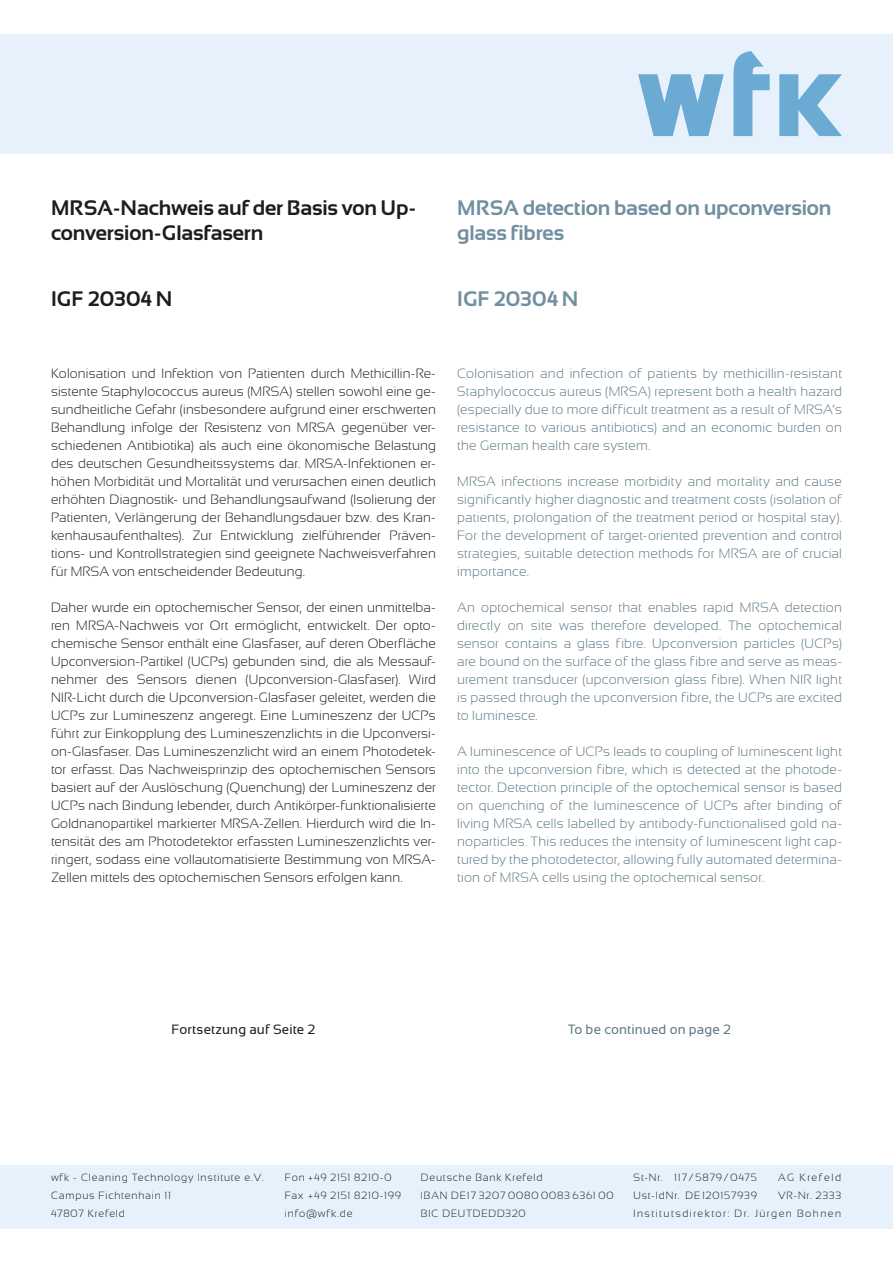
<style>
.page{position:relative;width:893px;height:1263px;background:#fff}
.page>*{position:absolute;margin:0;border:0;box-sizing:border-box;transform-origin:0 0}
.t1{font:700 21px/25.2px "Sansation";letter-spacing:-.005em;color:#1d1d1b}
.t2{font:700 21px/25.2px "Sansation";letter-spacing:-.005em;color:#718fa0}
.t3{font:700 21px "Sansation";letter-spacing:.015em;color:#718fa0}
.t4{font:700 21px "Sansation";letter-spacing:.015em;color:#1d1d1b}
.t5{font:300 13.5px/18px "Sansation";letter-spacing:.01em;color:#1d1d1b;text-align:justify}
.t6{font:300 13.5px/18px "Sansation";letter-spacing:.02em;color:#5d7785;text-align:justify}
.t7{font:13.5px "Sansation";letter-spacing:.01em;color:#1d1d1b}
.t8{font:13.5px "Sansation";letter-spacing:.01em;color:#5d7785}
.t9{font:300 10.5px/18px "Sansation";letter-spacing:.08em;color:#1d1d1b}
.t10{font:300 10.5px "Sansation";letter-spacing:.14em;color:#1d1d1b}
.t11{font:300 10.5px/18px "Sansation";letter-spacing:.125em;color:#1d1d1b}
</style>
<div class="page">
<div style="left:0;top:1165px;width:893px;height:64px;background:#e6f1fc"></div>
<div style="left:0;top:34px;width:893px;height:119px;background:#e6f1fc"></div>
<svg style="left:779px;top:74px;width:63px;height:62px"></svg>
<svg style="left:733px;top:51px;width:37px;height:85px"></svg>
<svg style="left:638px;top:74px;width:86px;height:62px"></svg>
<h1 class="t1" style="left:51px;top:195px;width:367px">MRSA-Nachweis auf der Basis von Up&shy;conversion-Glasfasern</h1>
<h1 class="t4" style="left:51px;top:287px;width:123px">IGF 20304 N</h1>
<h1 class="t2" style="left:457px;top:195px;width:376px">MRSA detection based on upconversion glass fibres</h1>
<h1 class="t3" style="left:457px;top:287px;width:123px">IGF 20304 N</h1>
<p class="t5" style="left:51px;top:364px;width:386px">Kolonisation und Infektion von Patienten durch Methicillin-Re&shy;sistente Staphylococcus aureus (MRSA) stellen sowohl eine ge&shy;sundheitliche Gefahr (insbesondere aufgrund einer erschwerten Behandlung infolge der Resistenz von MRSA gegenüber ver&shy;schiedenen Antibiotika) als auch eine ökonomische Belastung des deutschen Gesundheitssystems dar. MRSA-Infektionen er&shy;höhen Morbidität und Mortalität und verursachen einen deutlich erhöhten Diagnostik- und Behandlungsaufwand (Isolierung der Patienten, Verlängerung der Behandlungsdauer bzw. des Kran&shy;kenhausaufenthaltes). Zur Entwicklung zielführender Präven&shy;tions- und Kontrollstrategien sind geeignete Nachweisverfahren für MRSA von entscheidender Bedeutung.</p>
<p class="t5" style="left:51px;top:598px;width:386px">Daher wurde ein optochemischer Sensor, der einen unmittelba&shy;ren MRSA-Nachweis vor Ort ermöglicht, entwickelt. Der opto&shy;chemische Sensor enthält eine Glasfaser, auf deren Oberfläche Upconversion-Partikel (UCPs) gebunden sind, die als Messauf&shy;nehmer des Sensors dienen (Upconversion-Glasfaser). Wird NIR-Licht durch die Upconversion-Glasfaser geleitet, werden die UCPs zur Lumineszenz angeregt. Eine Lumineszenz der UCPs führt zur Einkopplung des Lumineszenzlichts in die Upconversi&shy;on-Glasfaser. Das Lumineszenzlicht wird an einem Photodetek&shy;tor erfasst. Das Nachweisprinzip des optochemischen Sensors basiert auf der Auslöschung (Quenchung) der Lumineszenz der UCPs nach Bindung lebender, durch Antikörper-funktionalisierte Goldnanopartikel markierter MRSA-Zellen. Hierdurch wird die In&shy;tensität des am Photodetektor erfassten Lumineszenzlichts ver&shy;ringert, sodass eine vollautomatisierte Bestimmung von MRSA-Zellen mittels des optochemischen Sensors erfolgen kann.</p>
<p class="t6" style="left:457px;top:364px;width:386px">Colonisation and infection of patients by methicillin-resistant Staphylococcus aureus (MRSA) represent both a health hazard (especially due to more difficult treatment as a result of MRSA’s resistance to various antibiotics) and an economic burden on the German health care system.</p>
<p class="t6" style="left:457px;top:472px;width:386px">MRSA infections increase morbidity and mortality and cause significantly higher diagnostic and treatment costs (isolation of patients, prolongation of the treatment period or hospital stay).<br>For the development of target-oriented prevention and control strategies, suitable detection methods for MRSA are of crucial importance.</p>
<p class="t6" style="left:457px;top:598px;width:386px">An optochemical sensor that enables rapid MRSA detection directly on site was therefore developed. The optochemical sensor contains a glass fibre. Upconversion particles (UCPs) are bound on the surface of the glass fibre and serve as meas&shy;urement transducer (upconversion glass fibre). When NIR light is passed through the upconversion fibre, the UCPs are excited to luminesce.</p>
<p class="t6" style="left:457px;top:742px;width:386px">A luminescence of UCPs leads to coupling of luminescent light into the upconversion fibre, which is detected at the photode&shy;tector. Detection principle of the optochemical sensor is based on quenching of the luminescence of UCPs after binding of living MRSA cells labelled by antibody-functionalised gold na&shy;noparticles. This reduces the intensity of luminescent light cap&shy;tured by the photodetector, allowing fully automated determina&shy;tion of MRSA cells using the optochemical sensor.</p>
<p class="t7" style="left:172px;top:1022px;width:145px">Fortsetzung auf Seite 2</p>
<p class="t8" style="left:568px;top:1022px;width:164px">To be continued on page 2</p>
<p class="t9" style="left:51px;top:1169px;width:214px">wfk - Cleaning Technology Institute e.V.<br>Campus Fichtenhain 11<br>47807 Krefeld</p>
<p class="t9" style="left:285px;top:1169px;width:118px">Fon +49 2151 8210-0<br>Fax +49 2151 8210-199 info@wfk.de</p>
<p class="t9" style="left:421px;top:1169px;width:194px">Deutsche Bank Krefeld<br>IBAN DE17 3207 0080 0083 6361 00<br>BIC DEUTDEDD320</p>
<p class="t9" style="left:634px;top:1169px;width:125px">St-Nr. 117/5879/0475<br>Ust-IdNr. DE120157939</p>
<p class="t11" style="left:778px;top:1169px;width:64px">AG Krefeld<br>VR-Nr. 2333</p>
<p class="t10" style="left:634px;top:1208px;width:209px">Institutsdirektor: Dr. Jürgen Bohnen</p>
</div>
